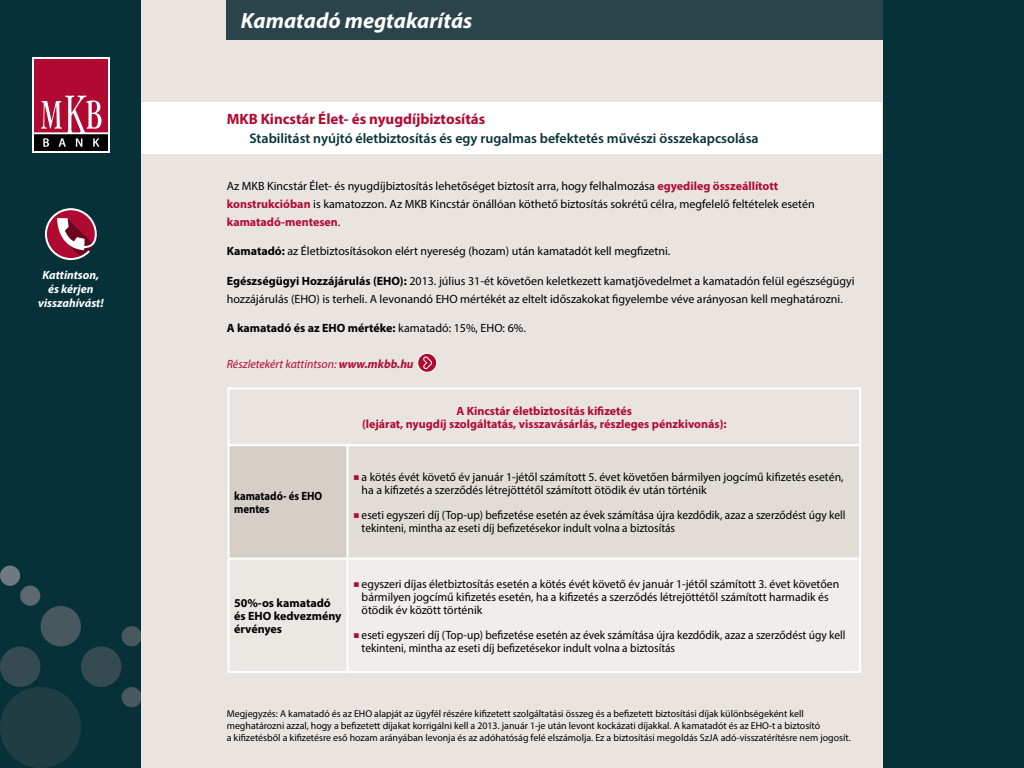
<style>
.page{position:relative;width:1024px;height:768px;background:#fff}
.page>*{position:absolute;margin:0;border:0;box-sizing:border-box;transform-origin:0 0}
.t1{font:italic 700 22px "Myriad Pro";color:#fff}
.t2{font:700 15px "Myriad Pro";color:#b10a32}
.t3{font:600 14px "Myriad Pro";color:#073139}
.t4{font:12px/18px "Myriad Pro";color:#000}
.t5{font:12px/13px "Myriad Pro";color:#000;scale:.95 1}
.t6{font:700 12px/13px "Myriad Pro";color:#b10a32;text-align:center}
.t7{font:700 12px/13px "Myriad Pro";color:#000}
.t8{font:italic 12px "Myriad Pro";color:#b10a32}
.t9{font:italic 700 12px/14px "Myriad Pro";color:#fff;text-align:center}
.t10{font:700 12px/13px "Myriad Pro";color:#000;scale:.9 1}
.t11{font:10px/12px "Myriad Pro";color:#000}
.s1{font-weight:700;color:#b10a32}
.s2{font-weight:700}
.s3{font-weight:400}
.s4{color:#b10a32}
</style>
<div class="page">
<div style="left:882px;top:0;width:142px;height:768px;background:#073139"></div>
<div style="left:0;top:0;width:142px;height:768px;background:#073139"></div>
<div style="left:32px;top:57px;width:78px;height:95px;background:#fff"></div>
<div style="left:34px;top:59px;width:74px;height:73px;background:#b10a32"></div>
<div style="left:34px;top:134px;width:74px;height:17px;background:#000"></div>
<svg style="left:34px;top:96px;width:74px;height:51px"></svg>
<div style="left:0;top:687px;width:81px;height:81px;background:#213d44;border-radius:50%"></div>
<div style="left:0;top:647px;width:40px;height:40px;background:#354a51;border-radius:50%"></div>
<div style="left:81px;top:647px;width:40px;height:40px;background:#354a51;border-radius:50%"></div>
<div style="left:41px;top:606px;width:40px;height:40px;background:#48585f;border-radius:50%"></div>
<div style="left:20px;top:586px;width:20px;height:20px;background:#5b686f;border-radius:50%"></div>
<div style="left:0;top:566px;width:20px;height:20px;background:#707a81;border-radius:50%"></div>
<div style="left:122px;top:626px;width:20px;height:20px;background:#48585f;border-radius:50%"></div>
<div style="left:122px;top:687px;width:20px;height:20px;background:#48585f;border-radius:50%"></div>
<div style="left:142px;top:0;width:741px;height:768px;background:#e9e4e0"></div>
<div style="left:227px;top:0;width:656px;height:40px;background:#2b434a"></div>
<div style="left:142px;top:103px;width:740px;height:51px;background:#fff"></div>
<div style="left:228px;top:445px;width:119px;height:114px;background:#d6cfc8"></div>
<div style="left:347px;top:445px;width:513px;height:114px;background:#e1dcd6"></div>
<div style="left:347px;top:559px;width:513px;height:113px;background:#f0edea"></div>
<hr style="left:227px;top:388px;width:120px;height:2px;background:#fff">
<hr style="left:227px;top:390px;width:2px;height:54px;background:#fff">
<hr style="left:347px;top:388px;width:514px;height:2px;background:#fff">
<hr style="left:859px;top:390px;width:2px;height:54px;background:#fff">
<hr style="left:227px;top:444px;width:120px;height:2px;background:#fff">
<hr style="left:227px;top:446px;width:2px;height:112px;background:#fff">
<hr style="left:347px;top:444px;width:514px;height:2px;background:#fff">
<hr style="left:346px;top:446px;width:2px;height:112px;background:#fff">
<hr style="left:859px;top:446px;width:2px;height:112px;background:#fff">
<hr style="left:227px;top:558px;width:120px;height:2px;background:#fff">
<hr style="left:227px;top:560px;width:2px;height:111px;background:#fff">
<hr style="left:347px;top:558px;width:514px;height:2px;background:#fff">
<hr style="left:346px;top:560px;width:2px;height:111px;background:#fff">
<hr style="left:859px;top:560px;width:2px;height:111px;background:#fff">
<hr style="left:227px;top:671px;width:120px;height:2px;background:#fff">
<hr style="left:347px;top:671px;width:514px;height:2px;background:#fff">
<svg style="left:418px;top:353px;width:19px;height:19px"></svg>
<div style="left:417px;top:353px;width:20px;height:20px;border:1px solid #fff;border-radius:50%"></div>
<svg style="left:422px;top:356px;width:10px;height:14px"></svg>
<svg style="left:45px;top:208px;width:52px;height:52px"></svg>
<p class="t9" style="left:38px;top:268px;width:67px">Kattintson, és kérjen visszahívást!</p>
<h1 class="t1" style="left:241px;top:7px;width:233px">Kamatadó megtakarítás</h1>
<p class="t2" style="left:227px;top:109px;width:260px">MKB Kincstár Élet- és nyugdíjbiztosítás</p>
<p class="t3" style="left:249px;top:129px;width:511px">Stabilitást nyújtó életbiztosítás és egy rugalmas befektetés művészi összekapcsolása</p>
<p class="t4" style="left:227px;top:177px;width:589px">Az MKB Kincstár Élet- és nyugdíjbiztosítás lehetőséget biztosít arra, hogy felhalmozása <span class="s1">egyedileg összeállított konstrukcióban</span> is kamatozzon. Az MKB Kincstár önállóan köthető biztosítás sokrétű célra, megfelelő feltételek esetén <span class="s1">kamatadó-mentesen</span>.</p>
<p class="t4" style="left:227px;top:242px;width:445px"><span class="s2">Kamatadó:</span> az Életbiztosításokon elért nyereség (hozam) után kamatadót kell megfizetni.</p>
<p class="t4" style="left:227px;top:271px;width:629px"><span class="s2">Egészségügyi Hozzájárulás (EHO):</span> 2013. július 31-ét követően keletkezett kamatjövedelmet a kamatadón felül egészségügyi hozzájárulás (EHO) is terheli. A levonandó EHO mértékét az eltelt időszakokat figyelembe véve arányosan kell meghatározni.</p>
<p class="t7" style="left:227px;top:321px;width:301px">A kamatadó és az EHO mértéke: <span class="s3">kamatadó: 15%, EHO: 6%.</span></p>
<p class="t8" style="left:227px;top:356px;width:188px">Részletekért kattintson: <span class="s2">www.mkbb.hu</span></p>
<p class="t10" style="left:234px;top:489px;width:100px">kamatadó- és EHO mentes</p>
<p class="t6" style="left:362px;top:404px;width:366px">A Kincstár életbiztosítás kifizetés<br>(lejárat, nyugdíj szolgáltatás, visszavásárlás, részleges pénzkivonás):</p>
<p class="t4" style="left:362px;top:471px;width:484px;line-height:13px;text-indent:-9px"><span class="s4">○</span> a kötés évét követő év január 1-jétől számított 5. évet követően bármilyen jogcímű kifizetés esetén, ha a kifizetés a szerződés létrejöttétől számított ötödik év után történik</p>
<p class="t5" style="left:362px;top:508px;width:511px;text-indent:-9px"><span class="s4">○</span> eseti egyszeri díj (Top-up) befizetése esetén az évek számítása újra kezdődik, azaz a szerződést úgy kell tekinteni, mintha az eseti díj befizetésekor indult volna a biztosítás</p>
<p class="t7" style="left:234px;top:596px;width:109px">50%-os kamatadó és EHO kedvezmény érvényes</p>
<p class="t4" style="left:362px;top:578px;width:479px;line-height:13px;text-indent:-9px"><span class="s4">○</span> egyszeri díjas életbiztosítás esetén a kötés évét követő év január 1-jétől számított 3. évet követően bármilyen jogcímű kifizetés esetén, ha a kifizetés a szerződés létrejöttétől számított harmadik és ötödik év között történik</p>
<p class="t5" style="left:362px;top:628px;width:511px;text-indent:-9px"><span class="s4">○</span> eseti egyszeri díj (Top-up) befizetése esetén az évek számítása újra kezdődik, azaz a szerződést úgy kell tekinteni, mintha az eseti díj befizetésekor indult volna a biztosítás</p>
<p class="t11" style="left:227px;top:707px;width:626px">Megjegyzés: A kamatadó és az EHO alapját az ügyfél részére kifizetett szolgáltatási összeg és a befizetett biztosítási díjak különbségeként kell meghatározni azzal, hogy a befizetett díjakat korrigálni kell a 2013. január 1-je után levont kockázati díjakkal. A kamatadót és az EHO-t a biztosító<br>a kifizetésből a kifizetésre eső hozam arányában levonja és az adóhatóság felé elszámolja. Ez a biztosítási megoldás SzJA adó-visszatérítésre nem jogosít.</p>
</div>
